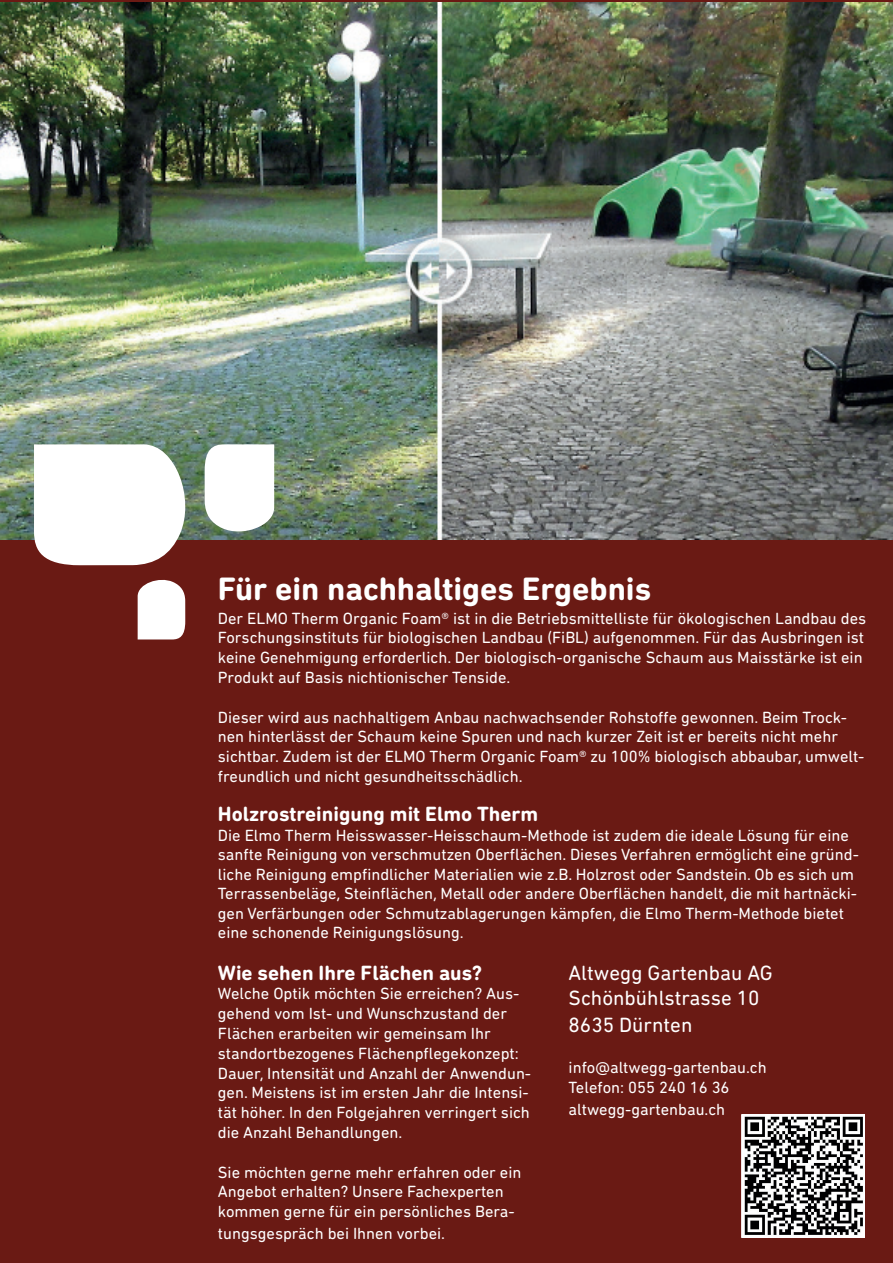
<style>
.page{position:relative;width:893px;height:1263px;background:#6a1a14}
.page>*{position:absolute;margin:0;border:0;box-sizing:border-box;transform-origin:0 0}
.t1{font:700 33px "DIN Next Rounded LT Pro";color:#fff}
.t2{font:700 21px "DIN Next Rounded LT Pro";color:#fff}
.t3{font:21px/26.1px "DIN Next Rounded LT Pro";color:#fff}
.t4{font:16.5px/19.8px "DIN Next Rounded LT Pro";color:#fff}
</style>
<div class="page">
<img style="left:0;top:2px;width:893px;height:538px">
<svg style="left:34px;top:444px;width:161px;height:121px;background:#e9e8e5"></svg>
<svg style="left:205px;top:444px;width:69px;height:93px;background:#e8ece9"></svg>
<svg style="left:138px;top:579px;width:47px;height:60px;background:#f2ebea"></svg>
<img style="left:743px;top:1116px;width:120px;height:120px">
<div style="left:741px;top:1114px;width:124px;height:124px;border:1px solid #fff"></div>
<h1 class="t1" style="left:218px;top:570px;width:435px">Für ein nachhaltiges Ergebnis</h1>
<p class="t4" style="left:218px;top:608px;width:650px">Der ELMO Therm Organic Foam® ist in die Betriebsmittelliste für ökologischen Landbau des Forschungsinstituts für biologischen Landbau (FiBL) aufgenommen. Für das Ausbringen ist keine Genehmigung erforderlich. Der biologisch-organische Schaum aus Maisstärke ist ein Produkt auf Basis nichtionischer Tenside.</p>
<p class="t4" style="left:218px;top:707px;width:648px">Dieser wird aus nachhaltigem Anbau nachwachsender Rohstoffe gewonnen. Beim Trock&shy;nen hinterlässt der Schaum keine Spuren und nach kurzer Zeit ist er bereits nicht mehr sichtbar. Zudem ist der ELMO Therm Organic Foam® zu 100% biologisch abbaubar, umwelt&shy;freundlich und nicht gesundheitsschädlich.</p>
<p class="t2" style="left:218px;top:802px;width:322px">Holzrostreinigung mit Elmo Therm</p>
<p class="t4" style="left:218px;top:825px;width:643px">Die Elmo Therm Heisswasser-Heisschaum-Methode ist zudem die ideale Lösung für eine sanfte Reinigung von verschmutzen Oberflächen. Dieses Verfahren ermöglicht eine gründ&shy;liche Reinigung empfindlicher Materialien wie z.B. Holzrost oder Sandstein. Ob es sich um Terrassenbeläge, Steinflächen, Metall oder andere Oberflächen handelt, die mit hartnäcki&shy;gen Verfärbungen oder Schmutzablagerungen kämpfen, die Elmo Therm-Methode bietet eine schonende Reinigungslösung.</p>
<p class="t2" style="left:218px;top:960px;width:266px">Wie sehen Ihre Flächen aus?</p>
<p class="t4" style="left:218px;top:984px;width:315px">Welche Optik möchten Sie erreichen? Aus&shy;gehend vom Ist- und Wunschzustand der Flächen erarbeiten wir gemeinsam Ihr standortbezogenes Flächenpflegekonzept:<br>Dauer, Intensität und Anzahl der Anwendun&shy;gen. Meistens ist im ersten Jahr die Intensi&shy;tät höher. In den Folgejahren verringert sich die Anzahl Behandlungen.</p>
<p class="t4" style="left:218px;top:1162px;width:305px">Sie möchten gerne mehr erfahren oder ein<br>Angebot erhalten? Unsere Fachexperten kommen gerne für ein persönliches Bera-</p>
<p class="t4" style="left:218px;top:1223px;width:229px">tungsgespräch bei Ihnen vorbei.</p>
<p class="t3" style="left:569px;top:959px;width:206px">Altwegg Gartenbau AG<br>Schönbühlstrasse 10<br>8635 Dürnten</p>
<p class="t4" style="left:569px;top:1057px;width:200px">info@altwegg-gartenbau.ch<br>Telefon: 055 240 16 36</p>
<p class="t4" style="left:569px;top:1099px;width:158px">altwegg-gartenbau.ch</p>
</div>
